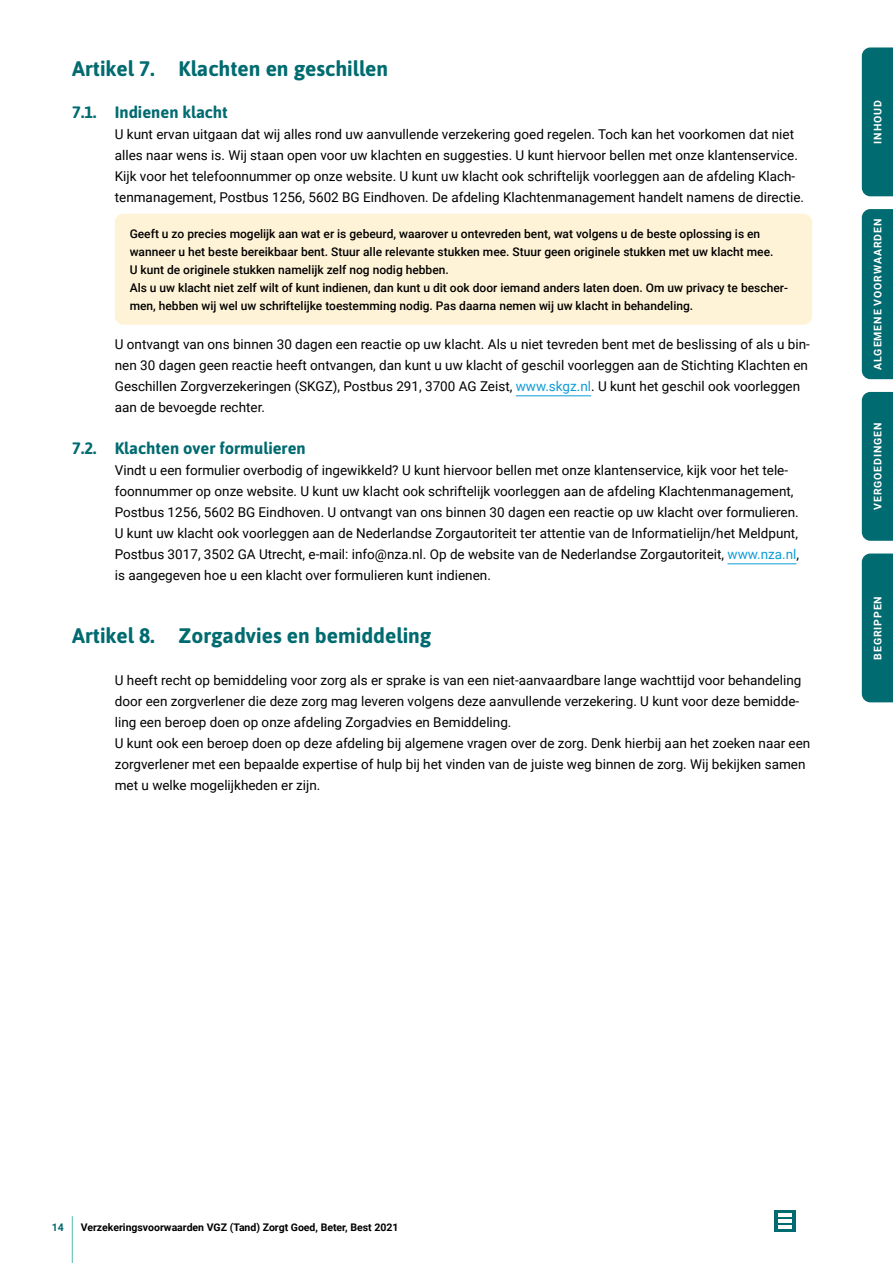
<style>
.page{position:relative;width:893px;height:1263px;background:#fff}
.page>*{position:absolute;margin:0;border:0;box-sizing:border-box;transform-origin:0 0}
.t1{font:700 21px "Asap";color:#006b70}
.t2{font:700 16.5px "Asap";color:#006b70}
.t3{font:13.5px/21px "Roboto";color:#000}
.t4{font:500 12px/18px "Roboto";color:#000}
.t5{font:700 10.5px "Roboto";color:#000}
.t6{font:700 10.5px "Roboto";letter-spacing:.085em;color:#fff}
.t7{font:700 10.5px "Roboto";color:#006b70}
.s1{color:#0f9cd8}
</style>
<div class="page">
<hr style="left:72px;top:1216px;width:1px;height:47px;background:#52bbb3">
<svg style="left:774px;top:1210px;width:21px;height:22px"></svg>
<svg style="left:778px;top:1214px;width:13px;height:14px"></svg>
<hr style="left:516px;top:396px;width:75px;height:1px;background:#0f9cd8">
<hr style="left:727px;top:564px;width:69px;height:1px;background:#0f9cd8">
<div style="left:115px;top:214px;width:697px;height:111px;background:#fff3d7;border-radius:9px"></div>
<div style="left:862px;top:553px;width:31px;height:149px;background:#006b70"></div>
<div style="left:862px;top:209px;width:31px;height:170px;background:#006b70"></div>
<div style="left:862px;top:392px;width:31px;height:149px;background:#006b70"></div>
<div style="left:862px;top:47px;width:31px;height:149px;background:#006b70"></div>
<h1 class="t1" style="left:72px;top:54px;width:317px">Artikel 7. Klachten en geschillen</h1>
<p class="t2" style="left:72px;top:101px;width:157px">7.1. Indienen klacht</p>
<p class="t3" style="left:115px;top:123px;width:691px">U kunt ervan uitgaan dat wij alles rond uw aanvullende verzekering goed regelen. Toch kan het voorkomen dat niet alles naar wens is. Wij staan open voor uw klachten en suggesties. U kunt hiervoor bellen met onze klantenservice.<br>Kijk voor het telefoonnummer op onze website. U kunt uw klacht ook schriftelijk voorleggen aan de afdeling Klach&shy;tenmanagement, Postbus 1256, 5602 BG Eindhoven. De afdeling Klachtenmanagement handelt namens de directie.</p>
<p class="t4" style="left:130px;top:224px;width:660px">Geeft u zo precies mogelijk aan wat er is gebeurd, waarover u ontevreden bent, wat volgens u de beste oplossing is en wanneer u het beste bereikbaar bent. Stuur alle relevante stukken mee. Stuur geen originele stukken met uw klacht mee.<br>U kunt de originele stukken namelijk zelf nog nodig hebben.<br>Als u uw klacht niet zelf wilt of kunt indienen, dan kunt u dit ook door iemand anders laten doen. Om uw privacy te bescher&shy;men, hebben wij wel uw schriftelijke toestemming nodig. Pas daarna nemen wij uw klacht in behandeling.</p>
<p class="t3" style="left:115px;top:333px;width:696px">U ontvangt van ons binnen 30 dagen een reactie op uw klacht. Als u niet tevreden bent met de beslissing of als u bin&shy;nen 30 dagen geen reactie heeft ontvangen, dan kunt u uw klacht of geschil voorleggen aan de Stichting Klachten en Geschillen Zorgverzekeringen (SKGZ), Postbus 291, 3700 AG Zeist, <span class="s1">www.skgz.nl</span>. U kunt het geschil ook voorleggen aan de bevoegde rechter.</p>
<p class="t2" style="left:72px;top:437px;width:235px">7.2. Klachten over formulieren</p>
<p class="t3" style="left:115px;top:459px;width:686px">Vindt u een formulier overbodig of ingewikkeld? U kunt hiervoor bellen met onze klantenservice, kijk voor het tele&shy;foonnummer op onze website. U kunt uw klacht ook schriftelijk voorleggen aan de afdeling Klachtenmanagement, Postbus 1256, 5602 BG Eindhoven. U ontvangt van ons binnen 30 dagen een reactie op uw klacht over formulieren.<br>U kunt uw klacht ook voorleggen aan de Nederlandse Zorgautoriteit ter attentie van de Informatielijn/het Meldpunt, Postbus 3017, 3502 GA Utrecht, e-mail: info@nza.nl. Op de website van de Nederlandse Zorgautoriteit, <span class="s1">www.nza.nl</span>, is aangegeven hoe u een klacht over formulieren kunt indienen.</p>
<h1 class="t1" style="left:72px;top:621px;width:361px">Artikel 8. Zorgadvies en bemiddeling</h1>
<p class="t3" style="left:115px;top:669px;width:697px">U heeft recht op bemiddeling voor zorg als er sprake is van een niet-aanvaardbare lange wachttijd voor behandeling door een zorgverlener die deze zorg mag leveren volgens deze aanvullende verzekering. U kunt voor deze bemidde&shy;ling een beroep doen op onze afdeling Zorgadvies en Bemiddeling.<br>U kunt ook een beroep doen op deze afdeling bij algemene vragen over de zorg. Denk hierbij aan het zoeken naar een zorgverlener met een bepaalde expertise of hulp bij het vinden van de juiste weg binnen de zorg. Wij bekijken samen met u welke mogelijkheden er zijn.</p>
<p class="t6" style="left:870px;top:144px;width:45px;rotate:-90deg">INHOUD</p>
<p class="t6" style="left:870px;top:370px;width:153px;rotate:-90deg">ALGEMENE VOORWAARDEN</p>
<p class="t6" style="left:870px;top:510px;width:89px;rotate:-90deg">VERGOEDINGEN</p>
<p class="t6" style="left:870px;top:660px;width:65px;rotate:-90deg">BEGRIPPEN</p>
<p class="t7" style="left:52px;top:1220px;width:14px">14</p>
<p class="t5" style="left:81px;top:1220px;width:319px">Verzekeringsvoorwaarden VGZ (Tand) Zorgt Goed, Beter, Best 2021</p>
</div>
